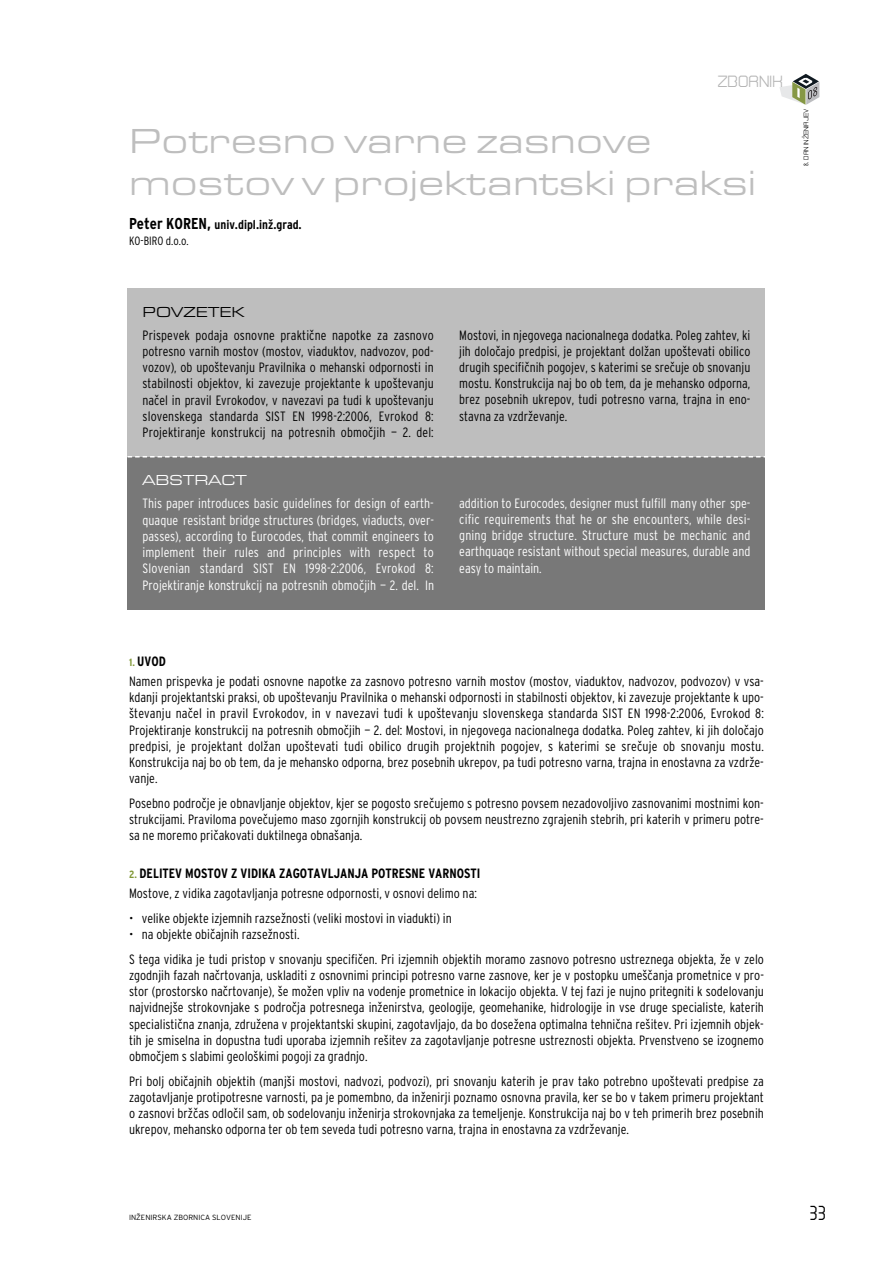
<style>
.page{position:relative;width:893px;height:1263px;background:#fff}
.page>*{position:absolute;margin:0;border:0;box-sizing:border-box;transform-origin:0 0}
.t1{font:36px/42px "Eurostile TCE Regu Exte";color:#bebebe}
.t2{font:22.5px "Cranberry Gin";color:#000}
.t3{font:18px "Cranberry Gin";color:#b3b3b3}
.t4{font:15px "Eurostile TCE Regu Exte";color:#000}
.t5{font:15px "Eurostile TCE Regu Exte";color:#fff}
.t6{font:300 condensed 13.5px/16.2px "Interstate EE";color:#000;text-align:justify}
.t7{font:300 condensed 13.5px/16.2px "Interstate EE";color:#fff;text-align:justify}
.t8{font:700 condensed 12.75px "Interstate EE";color:#000}
.t9{font:300 condensed 12px "Interstate EE";color:#000}
.t10{font:300 7.5px "Interstate EE";color:#000}
.t11{font:7.5px "Cranberry Gin";color:#000}
.s1{font-size:15.75px}
.s2{font-weight:700;font-size:10.5px;color:#809735}
.s3{font-weight:700}
</style>
<div class="page">
<div style="left:128px;top:288px;width:637px;height:321px;background:#787878"></div>
<div style="left:128px;top:288px;width:637px;height:169px;background:#bebebe"></div>
<svg style="left:128px;top:456px;width:637px;height:1px"></svg>
<svg style="left:779px;top:74px;width:40px;height:31px"></svg>
<h3 class="t3" style="left:718px;top:75px;width:67px">ZBORNIK</h3>
<h1 class="t1" style="left:129px;top:120px;width:629px">Potresno varne zasnove mostov v projektantski praksi</h1>
<p class="t8" style="left:129px;top:217px;width:174px"><span class="s1">Peter KOREN,</span> univ.dipl.inž.grad.</p>
<p class="t9" style="left:129px;top:233px;width:61px">KO-BIRO d.o.o.</p>
<p class="t11" style="left:804px;top:166px;width:59px;rotate:-90deg">8. DAN INZENIRJEV</p>
<p class="t11" style="left:800px;top:138px;width:4px;rotate:-90deg">-</p>
<p class="t4" style="left:143px;top:303px;width:104px">POVZETEK</p>
<p class="t6" style="left:143px;top:327px;width:293px">Prispevek podaja osnovne praktiãne napotke za zasnovo potresno varnih mostov (mostov, viaduktov, nadvozov, pod&shy;vozov), ob upoštevanju Pravilnika o mehanski odpornosti in stabilnosti objektov, ki zavezuje projektante k upoštevanju naãel in pravil Evrokodov, v navezavi pa tudi k upoštevanju slovenskega standarda SIST EN 1998-2:2006, Evrokod 8:<br>Projektiranje konstrukcij na potresnih obmoãjih — 2. del:</p>
<p class="t6" style="left:459px;top:327px;width:293px">Mostovi, in njegovega nacionalnega dodatka. Poleg zahtev, ki jih doloãajo predpisi, je projektant dolžan upoštevati obilico drugih specifiãnih pogojev, s katerimi se sreãuje ob snovanju mostu. Konstrukcija naj bo ob tem, da je mehansko odporna, brez posebnih ukrepov, tudi potresno varna, trajna in eno&shy;stavna za vzdrževanje.</p>
<p class="t5" style="left:143px;top:471px;width:106px">ABSTRACT</p>
<p class="t7" style="left:143px;top:496px;width:293px">This paper introduces basic guidelines for design of earth&shy;quaque resistant bridge structures (bridges, viaducts, over&shy;passes), according to Eurocodes, that commit engineers to implement their rules and principles with respect to Slovenian standard SIST EN 1998-2:2006, Evrokod 8:<br>Projektiranje konstrukcij na potresnih obmoãjih — 2. del. In</p>
<p class="t7" style="left:459px;top:495px;width:293px">addition to Eurocodes, designer must fulfill many other spe&shy;cific requirements that he or she encounters, while desi&shy;gning bridge structure. Structure must be mechanic and earthquaqe resistant without special measures, durable and easy to maintain.</p>
<p class="t6" style="left:129px;top:651px;width:636px;line-height:20.4px"><span class="s2">1.</span> <span class="s3">UVOD<br></span>Namen prispevka je podati osnovne napotke za zasnovo potresno varnih mostov (mostov, viaduktov, nadvozov, podvozov) v vsa-</p>
<p class="t6" style="left:129px;top:689px;width:636px">kdanji projektantski praksi, ob upoštevanju Pravilnika o mehanski odpornosti in stabilnosti objektov, ki zavezuje projektante k upo&shy;števanju naãel in pravil Evrokodov, in v navezavi tudi k upoštevanju slovenskega standarda SIST EN 1998-2:2006, Evrokod 8:<br>Projektiranje konstrukcij na potresnih obmoãjih — 2. del: Mostovi, in njegovega nacionalnega dodatka. Poleg zahtev, ki jih doloãajo predpisi, je projektant dolžan upoštevati tudi obilico drugih projektnih pogojev, s katerimi se sreãuje ob snovanju mostu.<br>Konstrukcija naj bo ob tem, da je mehansko odporna, brez posebnih ukrepov, pa tudi potresno varna, trajna in enostavna za vzdrže&shy;vanje.</p>
<p class="t6" style="left:129px;top:795px;width:636px">Posebno podroãje je obnavljanje objektov, kjer se pogosto sreãujemo s potresno povsem nezadovoljivo zasnovanimi mostnimi kon&shy;strukcijami. Praviloma poveãujemo maso zgornjih konstrukcij ob povsem neustrezno zgrajenih stebrih, pri katerih v primeru potre&shy;sa ne moremo priãakovati duktilnega obnašanja.</p>
<p class="t6" style="left:129px;top:863px;width:353px;line-height:20.4px"><span class="s2">2.</span> <span class="s3">DELITEV MOSTOV Z VIDIKA ZAGOTAVLJANJA POTRESNE VARNOSTI<br></span>Mostove, z vidika zagotavljanja potresne odpornosti, v osnovi delimo na:</p>
<p class="t6" style="left:129px;top:910px;width:324px">• velike objekte izjemnih razsežnosti (veliki mostovi in viadukti) in</p>
<p class="t6" style="left:129px;top:922px;width:636px;line-height:24.8px">• na objekte obiãajnih razsežnosti.<br>S tega vidika je tudi pristop v snovanju specifiãen. Pri izjemnih objektih moramo zasnovo potresno ustreznega objekta, že v zelo</p>
<p class="t6" style="left:129px;top:967px;width:636px">zgodnjih fazah naãrtovanja, uskladiti z osnovnimi principi potresno varne zasnove, ker je v postopku umešãanja prometnice v pro&shy;stor (prostorsko naãrtovanje), še možen vpliv na vodenje prometnice in lokacijo objekta. V tej fazi je nujno pritegniti k sodelovanju najvidnejše strokovnjake s podroãja potresnega inženirstva, geologije, geomehanike, hidrologije in vse druge specialiste, katerih specialistiãna znanja, združena v projektantski skupini, zagotavljajo, da bo dosežena optimalna tehniãna rešitev. Pri izjemnih objek&shy;tih je smiselna in dopustna tudi uporaba izjemnih rešitev za zagotavljanje potresne ustreznosti objekta. Prvenstveno se izognemo obmoãjem s slabimi geološkimi pogoji za gradnjo.</p>
<p class="t6" style="left:129px;top:1073px;width:636px">Pri bolj obiãajnih objektih (manjši mostovi, nadvozi, podvozi), pri snovanju katerih je prav tako potrebno upoštevati predpise za zagotavljanje protipotresne varnosti, pa je pomembno, da inženirji poznamo osnovna pravila, ker se bo v takem primeru projektant o zasnovi bržãas odloãil sam, ob sodelovanju inženirja strokovnjaka za temeljenje. Konstrukcija naj bo v teh primerih brez posebnih ukrepov, mehansko odporna ter ob tem seveda tudi potresno varna, trajna in enostavna za vzdrževanje.</p>
<p class="t10" style="left:129px;top:1213px;width:124px">INÎENIRSKA ZBORNICA SLOVENIJE</p>
<h2 class="t2" style="left:809px;top:1206px;width:18px">33</h2>
</div>
